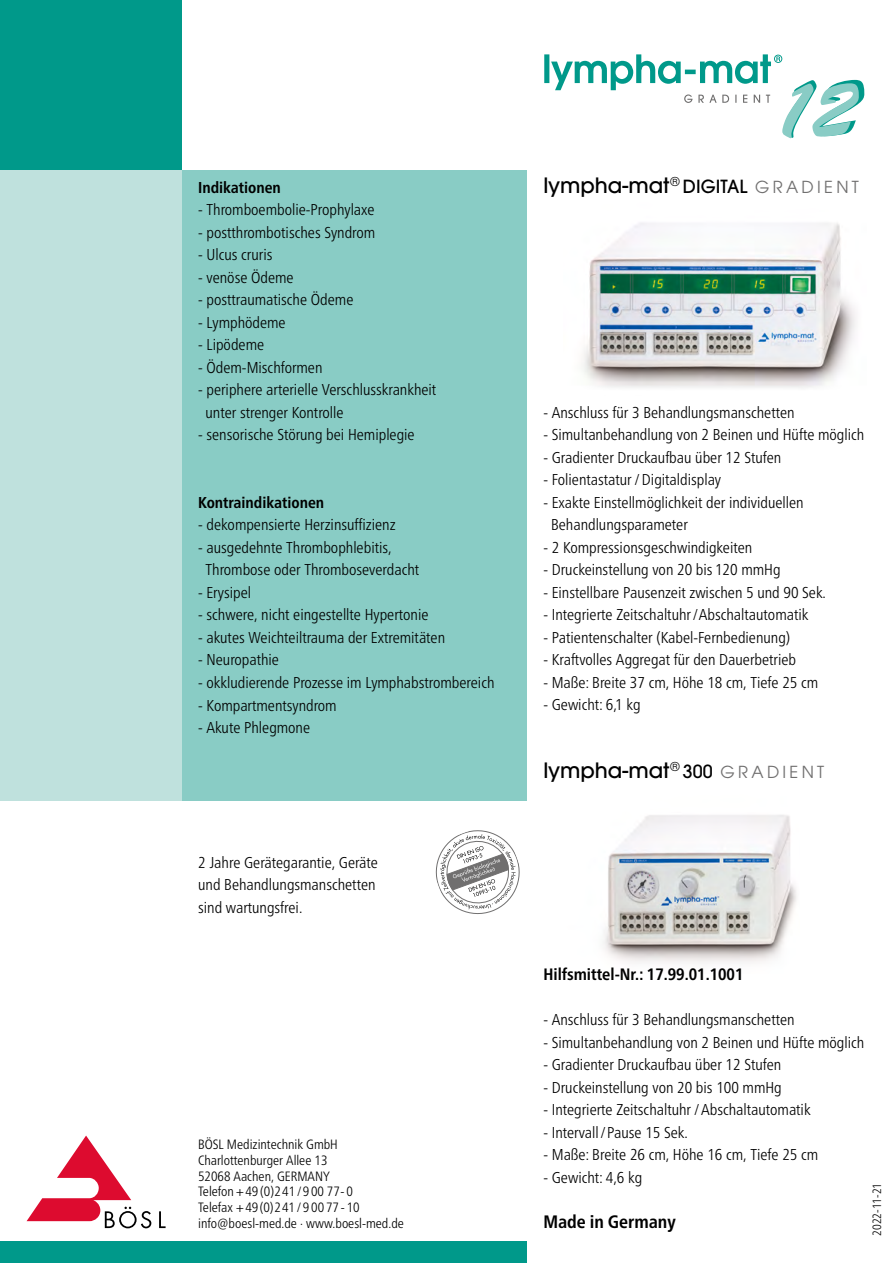
<style>
.page{position:relative;width:893px;height:1263px;background:#fff}
.page>*{position:absolute;margin:0;border:0;box-sizing:border-box;transform-origin:0 0}
.t1{font:500 21px "ITC Avant Garde Pro";color:#000}
.t2{font:700 condensed 18px "Frutiger Neue LT Pro";color:#000}
.t3{font:700 condensed 16.5px "Frutiger Neue LT Pro";color:#000}
.t4{font:300 condensed 15.75px/22.5px "Frutiger Neue LT Pro";color:#000}
.t5{font:700 condensed 15.75px "Frutiger Neue LT Pro";color:#000}
.t6{font:300 condensed 13.5px/15.8px "Frutiger Neue LT Pro";color:#000}
.t7{font:300 condensed 12px "Frutiger Neue LT Pro";color:#000}
.s1{font-size:18px}
.s2{font-weight:400;font-size:16.5px;color:#706f6f}
</style>
<div class="page">
<img style="left:582px;top:222px;width:274px;height:166px">
<img style="left:603px;top:815px;width:194px;height:148px">
<div style="left:0;top:0;width:181px;height:170px;background:#00998a"></div>
<div style="left:181px;top:170px;width:345px;height:630px;background:#89ccc5"></div>
<div style="left:0;top:170px;width:181px;height:630px;background:#bfe1dd"></div>
<div style="left:0;top:1242px;width:527px;height:21px;background:#00998a"></div>
<svg style="left:159px;top:1211px;width:7px;height:17px"></svg>
<svg style="left:27px;top:1135px;width:124px;height:93px"></svg>
<svg style="left:544px;top:54px;width:320px;height:84px"></svg>
<svg style="left:435px;top:830px;width:85px;height:84px"></svg>
<p class="t5" style="left:198px;top:178px;width:84px">Indikationen</p>
<p class="t4" style="left:198px;top:198px;width:178px">- Thromboembolie-Prophylaxe</p>
<p class="t4" style="left:198px;top:221px;width:179px">- postthrombotisches Syndrom</p>
<p class="t4" style="left:198px;top:243px;width:76px">- Ulcus cruris</p>
<p class="t4" style="left:198px;top:266px;width:97px">- venöse Ödeme</p>
<p class="t4" style="left:198px;top:288px;width:157px">- posttraumatische Ödeme</p>
<p class="t4" style="left:198px;top:311px;width:89px">- Lymphödeme</p>
<p class="t4" style="left:198px;top:334px;width:68px">- Lipödeme</p>
<p class="t4" style="left:198px;top:356px;width:126px">- Ödem-Mischformen</p>
<p class="t4" style="left:206px;top:379px;width:232px;text-indent:-7px">- periphere arterielle Verschlusskrankheit unter strenger Kontrolle</p>
<p class="t4" style="left:198px;top:424px;width:218px">- sensorische Störung bei Hemiplegie</p>
<p class="t5" style="left:198px;top:493px;width:128px">Kontraindikationen</p>
<p class="t4" style="left:198px;top:514px;width:199px">- dekompensierte Herzinsuffizienz</p>
<p class="t4" style="left:206px;top:536px;width:215px;text-indent:-7px">- ausgedehnte Thrombophlebitis,<br>Thrombose oder Thromboseverdacht</p>
<p class="t4" style="left:198px;top:581px;width:54px">- Erysipel</p>
<p class="t4" style="left:198px;top:604px;width:232px">- schwere, nicht eingestellte Hypertonie</p>
<p class="t4" style="left:198px;top:626px;width:249px">- akutes Weichteiltrauma der Extremitäten</p>
<p class="t4" style="left:198px;top:649px;width:82px">- Neuropathie</p>
<p class="t4" style="left:198px;top:671px;width:298px">- okkludierende Prozesse im Lymphabstrombereich</p>
<p class="t4" style="left:198px;top:694px;width:140px">- Kompartmentsyndrom</p>
<p class="t4" style="left:198px;top:716px;width:113px">- Akute Phlegmone</p>
<p class="t4" style="left:198px;top:851px;width:181px">2 Jahre Gerätegarantie, Geräte und Behandlungsmanschetten sind wartungsfrei.</p>
<p class="t6" style="left:198px;top:1136px;width:207px">BÖSL Medizintechnik GmbH<br>Charlottenburger Allee 13<br>52068 Aachen, GERMANY<br>Telefon +49 (0)241 /9 00 77- 0<br>Telefax +49(0)241/9 00 77 - 10 info@boesl-med.de · www.boesl-med.de</p>
<h1 class="t1" style="left:543px;top:172px;width:317px">lympha-mat <sup>®</sup> <span class="s1">DIGITAL</span> <span class="s2">G R A D I E N T</span></h1>
<p class="t4" style="left:543px;top:401px;width:253px">- Anschluss für 3 Behandlungsmanschetten</p>
<p class="t4" style="left:543px;top:423px;width:322px">- Simultanbehandlung von 2 Beinen und Hüfte möglich</p>
<p class="t4" style="left:543px;top:446px;width:239px">- Gradienter Druckaufbau über 12 Stufen</p>
<p class="t4" style="left:543px;top:468px;width:179px">- Folientastatur/Digitaldisplay</p>
<p class="t4" style="left:551px;top:491px;width:254px;text-indent:-8px">- Exakte Einstellmöglichkeit der individuellen<br>Behandlungsparameter</p>
<p class="t4" style="left:543px;top:536px;width:210px">- 2 Kompressionsgeschwindigkeiten</p>
<p class="t4" style="left:543px;top:558px;width:239px">- Druckeinstellung von 20 bis 120 mmHg</p>
<p class="t4" style="left:543px;top:581px;width:284px">- Einstellbare Pausenzeit zwischen 5 und 90 Sek.</p>
<p class="t4" style="left:543px;top:603px;width:266px">- Integrierte Zeitschaltuhr/Abschaltautomatik</p>
<p class="t4" style="left:543px;top:626px;width:248px">- Patientenschalter (Kabel-Fernbedienung)</p>
<p class="t4" style="left:543px;top:649px;width:254px">- Kraftvolles Aggregat für den Dauerbetrieb</p>
<p class="t4" style="left:543px;top:671px;width:276px">- Maße: Breite 37 cm, Höhe 18 cm, Tiefe 25 cm</p>
<p class="t4" style="left:543px;top:694px;width:99px">- Gewicht: 6,1 kg</p>
<h1 class="t1" style="left:543px;top:757px;width:282px">lympha-mat <sup>®</sup> <span class="s1">300</span> <span class="s2">G R A D I E N T</span></h1>
<p class="t3" style="left:543px;top:965px;width:202px">Hilfsmittel-Nr.: 17.99.01.1001</p>
<p class="t4" style="left:543px;top:1008px;width:253px">- Anschluss für 3 Behandlungsmanschetten</p>
<p class="t4" style="left:543px;top:1031px;width:322px">- Simultanbehandlung von 2 Beinen und Hüfte möglich</p>
<p class="t4" style="left:543px;top:1053px;width:239px">- Gradienter Druckaufbau über 12 Stufen</p>
<p class="t4" style="left:543px;top:1076px;width:240px">- Druckeinstellung von 20 bis 100 mmHg</p>
<p class="t4" style="left:543px;top:1098px;width:269px">- Integrierte Zeitschaltuhr /Abschaltautomatik</p>
<p class="t4" style="left:543px;top:1121px;width:146px">- Intervall/Pause 15 Sek.</p>
<p class="t4" style="left:543px;top:1143px;width:276px">- Maße: Breite 26 cm, Höhe 16 cm, Tiefe 25 cm</p>
<p class="t4" style="left:543px;top:1166px;width:100px">- Gewicht: 4,6 kg</p>
<p class="t2" style="left:543px;top:1211px;width:134px">Made in Germany</p>
<p class="t7" style="left:870px;top:1236px;width:55px;rotate:-90deg">2022-11-21</p>
</div>
